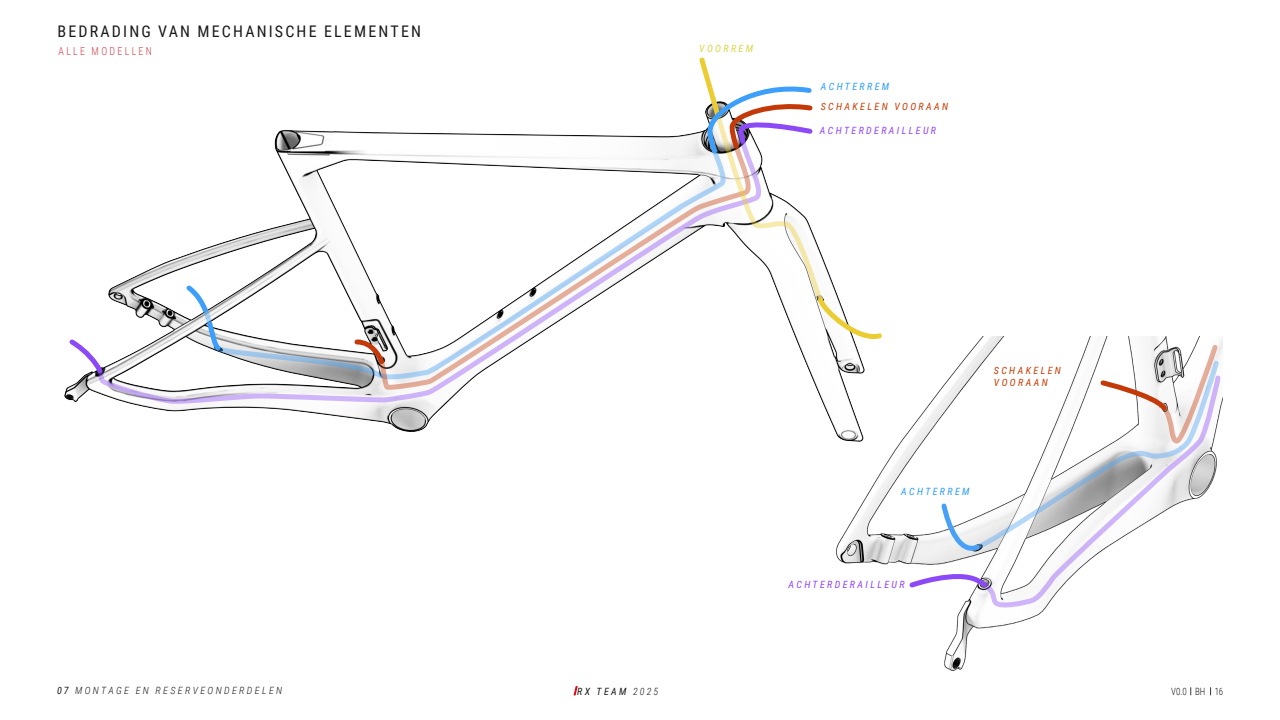
<style>
.page{position:relative;width:1280px;height:720px;background:#fff}
.page>*{position:absolute;margin:0;border:0;box-sizing:border-box;transform-origin:0 0}
.TITULOS_SECUNDARIOS{font:16px "Roboto Condensed";letter-spacing:.135em;color:#1a1a1a}
.referencia_bici{font:300 11px "Roboto Condensed";letter-spacing:.235em;color:#d23a45;scale:.9 1}
.pie_gama{font:italic 10px "Roboto Condensed";letter-spacing:.235em;color:#8f44fb}
.pie_gama-2{font:italic 10px/12px "Roboto Condensed";letter-spacing:.235em;color:#c93d05}
.pie_gama-3{font:italic 300 10px "Roboto Condensed";letter-spacing:.235em;color:#1a1a1a}
.pie_gama-4{font:italic 10px "Roboto Condensed";letter-spacing:.235em;color:#2e9dfc}
.t1{font:italic 10px "Roboto Condensed";letter-spacing:.235em;color:#1a1a1a}
.t2{font:300 10px "Roboto Condensed";color:#1a1a1a;scale:.9 1}
.pie_gama-5{font:italic 10px "Roboto Condensed";letter-spacing:.235em;color:#d9d64a}
.s1{font-weight:400}
.s2{font-weight:300}
</style>
<div class="page">
<svg style="left:574px;top:686px;width:4px;height:9px"></svg>
<img style="left:836px;top:337px;width:387px;height:334px">
<img style="left:64px;top:130px;width:843px;height:374px">
<svg style="left:65px;top:335px;width:31px;height:42px"></svg>
<svg style="left:96px;top:138px;width:666px;height:267px"></svg>
<svg style="left:352px;top:337px;width:36px;height:31px"></svg>
<svg style="left:697px;top:57px;width:189px;height:285px"></svg>
<svg style="left:981px;top:374px;width:241px;height:234px"></svg>
<svg style="left:974px;top:360px;width:246px;height:191px"></svg>
<svg style="left:907px;top:563px;width:82px;height:27px"></svg>
<svg style="left:939px;top:501px;width:44px;height:55px"></svg>
<svg style="left:1098px;top:344px;width:120px;height:100px"></svg>
<p class="TITULOS_SECUNDARIOS" style="left:58px;top:20px;width:365px">BEDRADING VAN MECHANISCHE ELEMENTEN</p>
<p class="referencia_bici" style="left:59px;top:43px;width:105px">ALLE MODELLEN</p>
<p class="pie_gama-5" style="left:699px;top:41px;width:55px">VOORREM</p>
<p class="pie_gama-4" style="left:821px;top:79px;width:70px">ACHTERREM</p>
<p class="pie_gama-2" style="left:821px;top:100px;width:129px">SCHAKELEN VOORAAN</p>
<p class="pie_gama" style="left:820px;top:123px;width:118px">ACHTERDERAILLEUR</p>
<p class="pie_gama-2" style="left:994px;top:364px;width:68px">SCHAKELEN<br>VOORAAN</p>
<p class="pie_gama-4" style="left:901px;top:484px;width:70px">ACHTERREM</p>
<p class="pie_gama" style="left:788px;top:578px;width:118px">ACHTERDERAILLEUR</p>
<p class="pie_gama-3" style="left:57px;top:684px;width:227px"><span class="s1">07</span> MONTAGE EN RESERVEONDERDELEN</p>
<p class="t1" style="left:577px;top:685px;width:82px">RX TEAM <span class="s2">2025</span></p>
<p class="t2" style="left:1171px;top:685px;width:59px">V0.0 BH 16</p>
</div>
